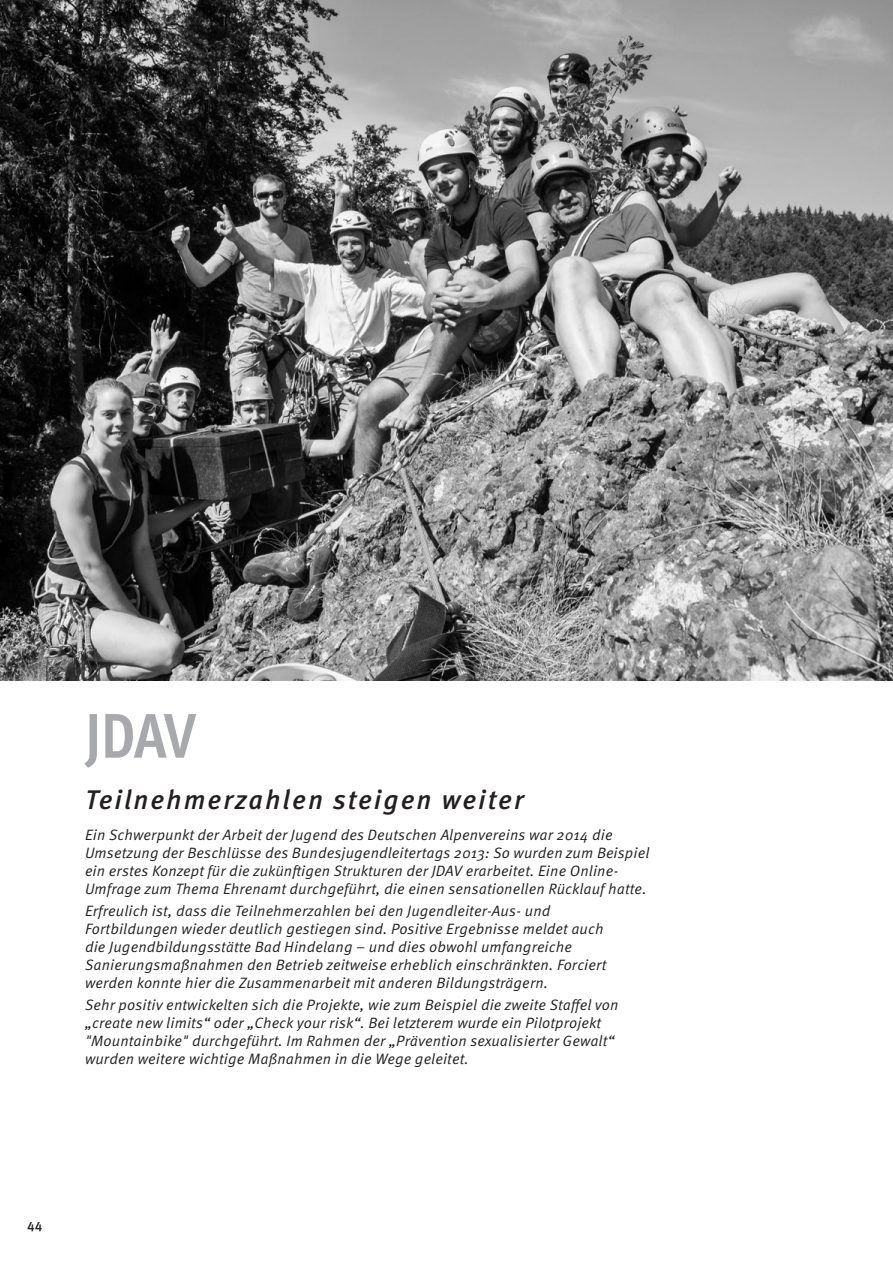
<style>
.page{position:relative;width:893px;height:1263px;background:#fff}
.page>*{position:absolute;margin:0;border:0;box-sizing:border-box;transform-origin:0 0}
.t1{font:700 condensed 63px "Meta OT";color:#a8a9ad}
.t2{font:italic 500 27px "Meta OT";letter-spacing:.05em;color:#231f20}
.t3{font:15px/18px "Meta OT Norm Ita";letter-spacing:.01em;color:#231f20}
.t4{font:500 13.5px "Meta OT";color:#231f20}
</style>
<div class="page">
<img style="left:0;top:0;width:893px;height:680px">
<h1 class="t1" style="left:85px;top:695px;width:112px">JDAV</h1>
<h2 class="t2" style="left:85px;top:784px;width:442px">Teilnehmerzahlen steigen weiter</h2>
<p class="t3" style="left:85px;top:826px;width:566px">Ein Schwerpunkt der Arbeit der Jugend des Deutschen Alpenvereins war 2014 die Umsetzung der Beschlüsse des Bundesjugendleitertags 2013: So wurden zum Beispiel ein erstes Konzept für die zukünftigen Strukturen der JDAV erarbeitet. Eine Online-Umfrage zum Thema Ehrenamt durchgeführt, die einen sensationellen Rücklauf hatte.</p>
<p class="t3" style="left:85px;top:902px;width:523px">Erfreulich ist, dass die Teilnehmerzahlen bei den Jugendleiter-Aus- und Fortbildungen wieder deutlich gestiegen sind. Positive Ergebnisse meldet auch die Jugendbildungsstätte Bad Hindelang – und dies obwohl umfangreiche Sanierungsmaßnahmen den Betrieb zeitweise erheblich einschränkten. Forciert werden konnte hier die Zusammenarbeit mit anderen Bildungsträgern.</p>
<p class="t3" style="left:85px;top:997px;width:535px">Sehr positiv entwickelten sich die Projekte, wie zum Beispiel die zweite Staffel von „create new limits“ oder „Check your risk“. Bei letzterem wurde ein Pilotprojekt "Mountainbike" durchgeführt. Im Rahmen der „Prävention sexualisierter Gewalt“ wurden weitere wichtige Maßnahmen in die Wege geleitet.</p>
<p class="t4" style="left:27px;top:1218px;width:17px">44</p>
</div>
